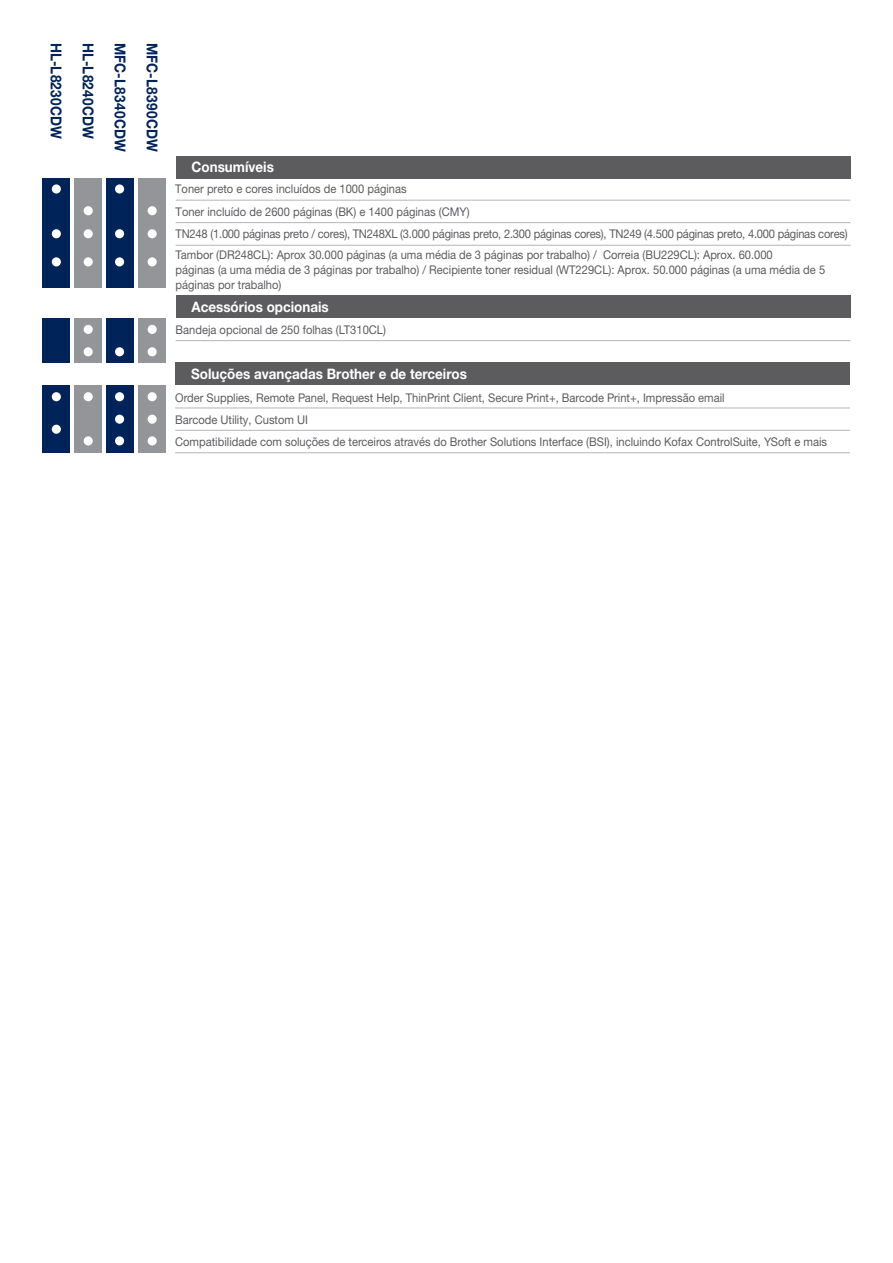
<style>
.page{position:relative;width:893px;height:1263px;background:#fff}
.page>*{position:absolute;margin:0;border:0;box-sizing:border-box;transform-origin:0 0}
.t1{font:700 15px "Helvetica Neue LTW1 G";letter-spacing:.02em;color:#002359;scale:.9 1}
.t2{font:700 14.4px "Helvetica Neue LTW1 G";color:#fff;scale:.93 1}
.t3{font:12px/15px "Helvetica Neue LTW1 G";color:#5c5c5f;scale:.93 1}
.t4{font:12px/22.6px "Helvetica Neue LTW1 G";letter-spacing:-.02em;color:#5c5c5f;scale:.93 1}
.s1{font-weight:400;font-size:9px;color:#5c5c5f}
</style>
<div class="page">
<div style="left:43px;top:178px;width:27px;height:110px;background:#002359"></div>
<div style="left:138px;top:178px;width:28px;height:110px;background:#939598"></div>
<div style="left:74px;top:178px;width:28px;height:110px;background:#939598"></div>
<div style="left:106px;top:178px;width:28px;height:110px;background:#002359"></div>
<hr style="left:176px;top:200px;width:674px;height:1px;background:#bcbdc0">
<hr style="left:176px;top:222px;width:674px;height:1px;background:#bcbdc0">
<div style="left:176px;top:156px;width:674px;height:22px;background:#5c5c5f"></div>
<div style="left:52px;top:184px;width:9px;height:10px;background:#fff;border-radius:50%"></div>
<div style="left:115px;top:184px;width:9px;height:10px;background:#fff;border-radius:50%"></div>
<div style="left:52px;top:229px;width:9px;height:9px;background:#fff;border-radius:50%"></div>
<div style="left:84px;top:229px;width:9px;height:9px;background:#fff;border-radius:50%"></div>
<div style="left:115px;top:229px;width:9px;height:9px;background:#fff;border-radius:50%"></div>
<div style="left:148px;top:229px;width:9px;height:9px;background:#fff;border-radius:50%"></div>
<div style="left:176px;top:295px;width:674px;height:23px;background:#5c5c5f"></div>
<hr style="left:176px;top:245px;width:674px;height:1px;background:#bcbdc0">
<div style="left:43px;top:318px;width:27px;height:44px;background:#002359"></div>
<div style="left:138px;top:318px;width:28px;height:44px;background:#939598"></div>
<div style="left:74px;top:318px;width:28px;height:44px;background:#939598"></div>
<div style="left:106px;top:318px;width:28px;height:44px;background:#002359"></div>
<hr style="left:176px;top:340px;width:674px;height:1px;background:#bcbdc0">
<div style="left:84px;top:325px;width:9px;height:9px;background:#fff;border-radius:50%"></div>
<div style="left:148px;top:325px;width:9px;height:9px;background:#fff;border-radius:50%"></div>
<div style="left:175px;top:362px;width:675px;height:23px;background:#5c5c5f"></div>
<div style="left:43px;top:385px;width:27px;height:68px;background:#002359"></div>
<div style="left:138px;top:385px;width:28px;height:68px;background:#939598"></div>
<div style="left:74px;top:385px;width:28px;height:68px;background:#939598"></div>
<div style="left:106px;top:385px;width:28px;height:68px;background:#002359"></div>
<hr style="left:175px;top:407px;width:675px;height:1px;background:#bcbdc0">
<hr style="left:175px;top:430px;width:675px;height:1px;background:#bcbdc0">
<hr style="left:175px;top:452px;width:675px;height:1px;background:#bcbdc0">
<div style="left:84px;top:206px;width:9px;height:9px;background:#fff;border-radius:50%"></div>
<div style="left:148px;top:206px;width:9px;height:9px;background:#fff;border-radius:50%"></div>
<div style="left:52px;top:257px;width:9px;height:9px;background:#fff;border-radius:50%"></div>
<div style="left:84px;top:257px;width:9px;height:9px;background:#fff;border-radius:50%"></div>
<div style="left:115px;top:257px;width:9px;height:9px;background:#fff;border-radius:50%"></div>
<div style="left:148px;top:257px;width:9px;height:9px;background:#fff;border-radius:50%"></div>
<div style="left:52px;top:392px;width:9px;height:9px;background:#fff;border-radius:50%"></div>
<div style="left:84px;top:392px;width:9px;height:9px;background:#fff;border-radius:50%"></div>
<div style="left:115px;top:392px;width:9px;height:9px;background:#fff;border-radius:50%"></div>
<div style="left:148px;top:392px;width:9px;height:9px;background:#fff;border-radius:50%"></div>
<div style="left:115px;top:415px;width:9px;height:9px;background:#fff;border-radius:50%"></div>
<div style="left:148px;top:415px;width:9px;height:9px;background:#fff;border-radius:50%"></div>
<div style="left:52px;top:425px;width:9px;height:9px;background:#fff;border-radius:50%"></div>
<div style="left:84px;top:436px;width:9px;height:9px;background:#fff;border-radius:50%"></div>
<div style="left:115px;top:436px;width:9px;height:9px;background:#fff;border-radius:50%"></div>
<div style="left:148px;top:436px;width:9px;height:9px;background:#fff;border-radius:50%"></div>
<div style="left:84px;top:347px;width:9px;height:9px;background:#fff;border-radius:50%"></div>
<div style="left:115px;top:347px;width:9px;height:9px;background:#fff;border-radius:50%"></div>
<div style="left:148px;top:347px;width:9px;height:9px;background:#fff;border-radius:50%"></div>
<p class="t1" style="left:66px;top:43px;width:108px;rotate:90deg">HL-L8230CDW</p>
<p class="t1" style="left:97px;top:43px;width:108px;rotate:90deg">HL-L8240CDW</p>
<p class="t1" style="left:129px;top:43px;width:122px;rotate:90deg">MFC-L8340CDW</p>
<p class="t1" style="left:161px;top:43px;width:123px;rotate:90deg">MFC-L8390CDW</p>
<p class="t2" style="left:192px;top:158px;width:90px">Consumíveis</p>
<p class="t4" style="left:175px;top:177px;width:725px">Toner preto e cores incluídos de 1000 páginas<br>Toner incluído de 2600 páginas (BK) e 1400 páginas (CMY)<br>TN248 (1.000 páginas preto / cores), TN248XL (3.000 páginas preto, 2.300 páginas cores), TN249 (4.500 páginas preto, 4.000 páginas cores)</p>
<p class="t3" style="left:176px;top:247px;width:700px">Tambor (DR248CL): Aprox 30.000 páginas (a uma média de 3 páginas por trabalho) / Correia (BU229CL): Aprox. 60.000<br>páginas (a uma média de 3 páginas por trabalho) / Recipiente toner residual (WT229CL): Aprox. 50.000 páginas (a uma média de 5 páginas por trabalho)</p>
<p class="t3" style="left:176px;top:322px;width:228px">Bandeja opcional de 250 folhas (LT310CL)</p>
<p class="t2" style="left:192px;top:297px;width:149px">Acessórios opcionais</p>
<p class="t2" style="left:191px;top:365px;width:324px">Soluções avançadas Brother e de terceiros <span class="s1">Ltd.</span></p>
<p class="t3" style="left:175px;top:386px;width:703px;line-height:22.2px">order Supplies, Remote Panel, Request Help, ThinPrint Client, Secure Print+, Barcode Print+, Impressão email<br>Barcode Utility, Custom UI<br>Compatibilidade com soluções de terceiros através do Brother Solutions Interface (BSI), incluindo Kofax ControlSuite, YSoft e mais</p>
</div>
